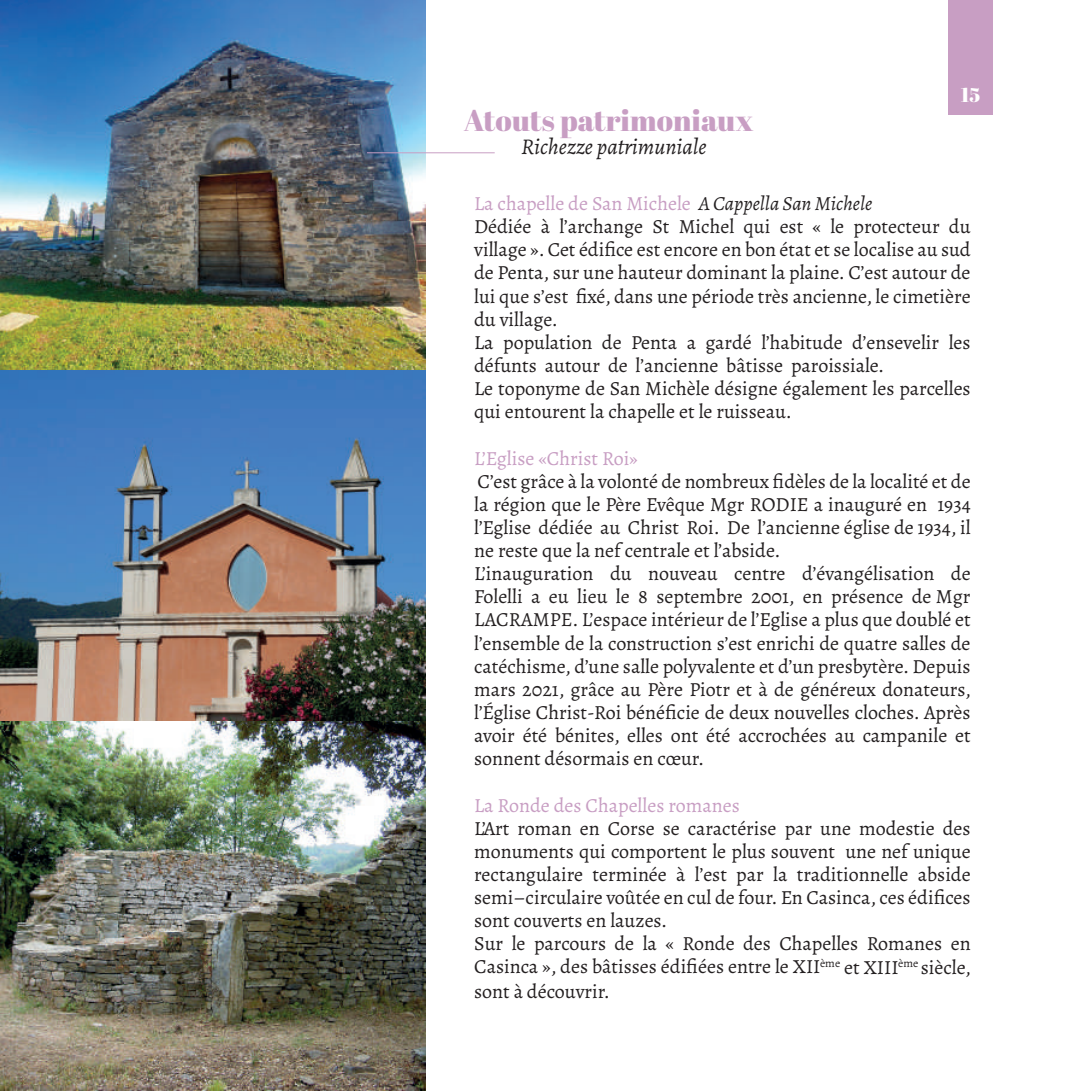
<style>
.page{position:relative;width:1071px;height:1092px;background:#fff}
.page>*{position:absolute;margin:0;border:0;box-sizing:border-box;transform-origin:0 0}
.t1{font:30px "Abril Fatface";color:#c89ec3}
.t2{font:italic 22.5px "Alegreya";color:#231f20}
.t3{font:20px/23px "Alegreya";color:#231f20}
.t4{font:20px "Alegreya";color:#c89ec3}
.t5{font:20px "Abril Fatface";color:#fff}
.s1{color:#c89ec3}
.s2{font-style:italic}
</style>
<div class="page">
<img style="left:0;top:0;width:425px;height:1090px">
<hr style="left:367px;top:152px;width:127px;height:1px;background:#c89ec3">
<div style="left:948px;top:0;width:44px;height:114px;background:#c89ec3"></div>
<h1 class="t1" style="left:463px;top:99px;width:291px">Atouts patrimoniaux</h1>
<p class="t2" style="left:521px;top:132px;width:187px">Richezze patrimuniale</p>
<p class="t5" style="left:960px;top:81px;width:21px">15</p>
<p class="t3" style="left:474px;top:192px;width:498px"><span class="s1">La chapelle de San Michele</span> <span class="s2">A Cappella San Michele<br></span>Dédiée à l’archange St Michel qui est « le protecteur du village ». Cet édifice est encore en bon état et se localise au sud de Penta, sur une hauteur dominant la plaine. C’est autour de lui que s’est fixé, dans une période très ancienne, le cimetière du village.<br>La population de Penta a gardé l’habitude d’ensevelir les défunts autour de l’ancienne bâtisse paroissiale.<br>Le toponyme de San Michèle désigne également les parcelles qui entourent la chapelle et le ruisseau.</p>
<p class="t4" style="left:474px;top:445px;width:165px">L’Eglise «Christ Roi»</p>
<p class="t3" style="left:474px;top:469px;width:498px">C’est grâce à la volonté de nombreux fidèles de la localité et de la région que le Père Evêque Mgr RODIE a inauguré en 1934 l’Eglise dédiée au Christ Roi. De l’ancienne église de 1934, il ne reste que la nef centrale et l’abside.<br>L’inauguration du nouveau centre d’évangélisation de Folelli a eu lieu le 8 septembre 2001, en présence de Mgr LACRAMPE. L’espace intérieur de l’Eglise a plus que doublé et l’ensemble de la construction s’est enrichi de quatre salles de catéchisme, d’une salle polyvalente et d’un presbytère. Depuis mars 2021, grâce au Père Piotr et à de généreux donateurs, l’Église Christ-Roi bénéficie de deux nouvelles cloches. Après avoir été bénites, elles ont été accrochées au campanile et sonnent désormais en cœur.</p>
<p class="t4" style="left:474px;top:792px;width:267px">La Ronde des Chapelles romanes</p>
<p class="t3" style="left:474px;top:816px;width:498px">L’Art roman en Corse se caractérise par une modestie des monuments qui comportent le plus souvent une nef unique rectangulaire terminée à l’est par la traditionnelle abside semi–circulaire voûtée en cul de four. En Casinca, ces édifices sont couverts en lauzes.<br>Sur le parcours de la « Ronde des Chapelles Romanes en Casinca », des bâtisses édifiées entre le XII<sup>ème</sup> et XIII<sup>ème</sup> siècle, sont à découvrir.</p>
</div>
